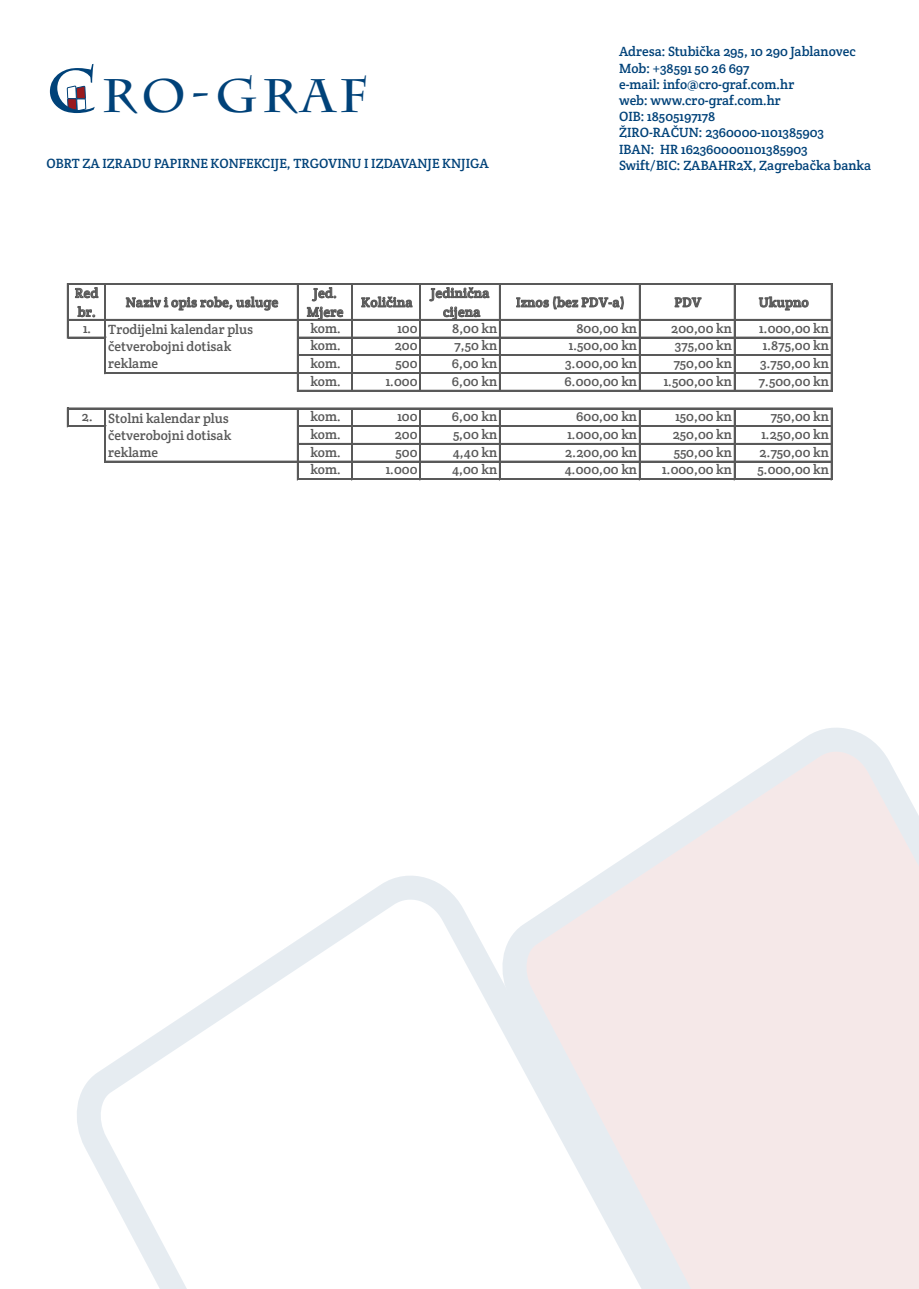
<style>
.page{position:relative;width:919px;height:1289px;background:#fff}
.page>*{position:absolute;margin:0;border:0;box-sizing:border-box;transform-origin:0 0}
.t1{font:700 46.95px "Charlemagne Std";letter-spacing:.09em;color:#004279}
.t2{font:13.5px/18.9px "Crete Round";color:#595959}
.t3{font:13.5px/16.2px "Crete Round";color:#004279}
.t4{font:13.5px/18.9px "Crete Round";letter-spacing:.02em;color:#595959;text-align:center}
.s1{font-size:61.5px}
</style>
<div class="page">
<svg style="left:642px;top:728px;width:276px;height:536px;background:#f5ebeb"></svg>
<svg style="left:77px;top:846px;width:662px;height:442px"></svg>
<div style="left:739px;top:1264px;width:179px;height:24px;background:#f5e8e8"></div>
<svg style="left:66px;top:85px;width:20px;height:27px"></svg>
<svg style="left:75px;top:287px;width:23px;height:12px"></svg>
<svg style="left:78px;top:306px;width:17px;height:11px"></svg>
<svg style="left:126px;top:296px;width:152px;height:15px"></svg>
<svg style="left:307px;top:287px;width:36px;height:32px"></svg>
<svg style="left:361px;top:296px;width:51px;height:11px"></svg>
<svg style="left:429px;top:287px;width:60px;height:32px"></svg>
<svg style="left:516px;top:296px;width:107px;height:13px"></svg>
<svg style="left:674px;top:297px;width:27px;height:11px"></svg>
<svg style="left:758px;top:296px;width:50px;height:15px"></svg>
<hr style="left:69px;top:337px;width:37px;height:1px;background:#595959">
<hr style="left:67px;top:283px;width:2px;height:55px;background:#595959">
<hr style="left:105px;top:285px;width:1px;height:89px;background:#595959">
<hr style="left:297px;top:285px;width:1px;height:106px;background:#595959">
<hr style="left:351px;top:285px;width:2px;height:106px;background:#595959">
<hr style="left:419px;top:285px;width:2px;height:106px;background:#595959">
<hr style="left:499px;top:285px;width:1px;height:106px;background:#595959">
<hr style="left:639px;top:285px;width:1px;height:106px;background:#595959">
<hr style="left:734px;top:285px;width:1px;height:106px;background:#595959">
<hr style="left:830px;top:285px;width:1px;height:106px;background:#595959">
<hr style="left:831px;top:285px;width:1px;height:106px;background:#595959">
<hr style="left:69px;top:425px;width:37px;height:2px;background:#595959">
<svg style="left:67px;top:408px;width:2px;height:19px"></svg>
<hr style="left:105px;top:409px;width:1px;height:53px;background:#595959">
<hr style="left:297px;top:409px;width:1px;height:71px;background:#595959">
<hr style="left:351px;top:409px;width:2px;height:71px;background:#595959">
<hr style="left:419px;top:409px;width:2px;height:71px;background:#595959">
<hr style="left:499px;top:409px;width:1px;height:71px;background:#595959">
<hr style="left:639px;top:409px;width:1px;height:71px;background:#595959">
<hr style="left:734px;top:409px;width:1px;height:71px;background:#595959">
<hr style="left:830px;top:409px;width:1px;height:71px;background:#595959">
<hr style="left:831px;top:409px;width:1px;height:71px;background:#595959">
<hr style="left:69px;top:283px;width:763px;height:2px;background:#595959">
<hr style="left:69px;top:319px;width:763px;height:2px;background:#595959">
<hr style="left:298px;top:337px;width:534px;height:1px;background:#595959">
<hr style="left:298px;top:354px;width:534px;height:2px;background:#595959">
<hr style="left:106px;top:372px;width:726px;height:2px;background:#595959">
<hr style="left:298px;top:390px;width:534px;height:1px;background:#595959">
<hr style="left:69px;top:408px;width:763px;height:1px;background:#595959">
<hr style="left:298px;top:425px;width:534px;height:2px;background:#595959">
<hr style="left:298px;top:443px;width:534px;height:2px;background:#595959">
<hr style="left:106px;top:461px;width:726px;height:1px;background:#595959">
<hr style="left:298px;top:478px;width:534px;height:2px;background:#595959">
<h1 class="t1" style="left:47px;top:68px;width:324px"><span class="s1">C</span>RO-GRAF</h1>
<p class="t3" style="left:47px;top:155px;width:443px">OBRT ZA IZRADU PAPIRNE KONFEKCIJE, TRGOVINU I IZDAVANJE KNJIGA</p>
<p class="t3" style="left:619px;top:43px;width:254px">Adresa: Stubička 295, 10 290 Jablanovec<br>Mob: +38591 50 26 697<br>e-mail: info@cro-graf.com.hr<br>web: www.cro-graf.com.hr<br>OIB: 18505197178<br>ŽIRO-RAČUN: 2360000-1101385903<br>IBAN: HR 1623600001101385903<br>Swift/BIC: ZABAHR2X, Zagrebačka banka</p>
<p class="t2" style="left:75px;top:283px;width:25px">Red br.</p>
<p class="t2" style="left:126px;top:293px;width:154px">Naziv i opis robe, usluge</p>
<p class="t4" style="left:307px;top:283px;width:38px">Jed.<br>Mjere</p>
<p class="t2" style="left:361px;top:293px;width:53px">Količina</p>
<p class="t2" style="left:431px;top:283px;width:60px;text-align:center">Jedinična cijena</p>
<p class="t4" style="left:516px;top:293px;width:110px">Iznos (bez PDV-a)</p>
<p class="t2" style="left:674px;top:293px;width:28px">PDV</p>
<p class="t2" style="left:759px;top:293px;width:51px">Ukupno</p>
<p class="t2" style="left:83px;top:320px;width:172px">1. Trodijelni kalendar plus</p>
<p class="t2" style="left:310px;top:318px;width:32px">kom.</p>
<p class="t2" style="left:397px;top:318px;width:22px">100</p>
<p class="t2" style="left:452px;top:318px;width:47px">8,00 kn</p>
<p class="t2" style="left:576px;top:318px;width:62px">800,00 kn</p>
<p class="t2" style="left:671px;top:318px;width:62px">200,00 kn</p>
<p class="t2" style="left:759px;top:318px;width:71px">1.000,00 kn</p>
<p class="t2" style="left:108px;top:337px;width:125px">četverobojni dotisak</p>
<p class="t2" style="left:310px;top:336px;width:32px">kom.</p>
<p class="t2" style="left:395px;top:336px;width:24px">200</p>
<p class="t2" style="left:454px;top:336px;width:44px">7,50 kn</p>
<p class="t2" style="left:569px;top:336px;width:70px">1.500,00 kn</p>
<p class="t2" style="left:674px;top:336px;width:59px">375,00 kn</p>
<p class="t2" style="left:762px;top:336px;width:68px">1.875,00 kn</p>
<p class="t2" style="left:108px;top:354px;width:51px">reklame</p>
<p class="t2" style="left:310px;top:354px;width:32px">kom.</p>
<p class="t2" style="left:395px;top:354px;width:23px">500</p>
<p class="t2" style="left:452px;top:354px;width:47px">6,00 kn</p>
<p class="t2" style="left:565px;top:354px;width:73px">3.000,00 kn</p>
<p class="t2" style="left:673px;top:354px;width:60px">750,00 kn</p>
<p class="t2" style="left:760px;top:354px;width:70px">3.750,00 kn</p>
<p class="t2" style="left:310px;top:371px;width:32px">kom.</p>
<p class="t2" style="left:386px;top:371px;width:33px">1.000</p>
<p class="t2" style="left:452px;top:371px;width:47px">6,00 kn</p>
<p class="t2" style="left:564px;top:371px;width:74px">6.000,00 kn</p>
<p class="t2" style="left:663px;top:371px;width:70px">1.500,00 kn</p>
<p class="t2" style="left:759px;top:371px;width:71px">7.500,00 kn</p>
<p class="t2" style="left:82px;top:408px;width:148px">2. Stolni kalendar plus</p>
<p class="t2" style="left:310px;top:407px;width:32px">kom.</p>
<p class="t2" style="left:397px;top:407px;width:22px">100</p>
<p class="t2" style="left:452px;top:407px;width:47px">6,00 kn</p>
<p class="t2" style="left:576px;top:407px;width:62px">600,00 kn</p>
<p class="t2" style="left:675px;top:407px;width:58px">150,00 kn</p>
<p class="t2" style="left:770px;top:407px;width:60px">750,00 kn</p>
<p class="t2" style="left:108px;top:425px;width:125px">četverobojni dotisak</p>
<p class="t2" style="left:310px;top:425px;width:32px">kom.</p>
<p class="t2" style="left:395px;top:425px;width:24px">200</p>
<p class="t2" style="left:453px;top:425px;width:46px">5,00 kn</p>
<p class="t2" style="left:567px;top:425px;width:71px">1.000,00 kn</p>
<p class="t2" style="left:672px;top:425px;width:61px">250,00 kn</p>
<p class="t2" style="left:761px;top:425px;width:69px">1.250,00 kn</p>
<p class="t2" style="left:108px;top:442px;width:51px">reklame</p>
<p class="t2" style="left:310px;top:442px;width:32px">kom.</p>
<p class="t2" style="left:395px;top:442px;width:23px">500</p>
<p class="t2" style="left:452px;top:442px;width:46px">4,40 kn</p>
<p class="t2" style="left:565px;top:442px;width:73px">2.200,00 kn</p>
<p class="t2" style="left:673px;top:442px;width:60px">550,00 kn</p>
<p class="t2" style="left:759px;top:442px;width:71px">2.750,00 kn</p>
<p class="t2" style="left:310px;top:460px;width:32px">kom.</p>
<p class="t2" style="left:386px;top:460px;width:33px">1.000</p>
<p class="t2" style="left:452px;top:460px;width:47px">4,00 kn</p>
<p class="t2" style="left:564px;top:460px;width:74px">4.000,00 kn</p>
<p class="t2" style="left:662px;top:460px;width:71px">1.000,00 kn</p>
<p class="t2" style="left:757px;top:460px;width:73px">5.000,00 kn</p>
</div>
